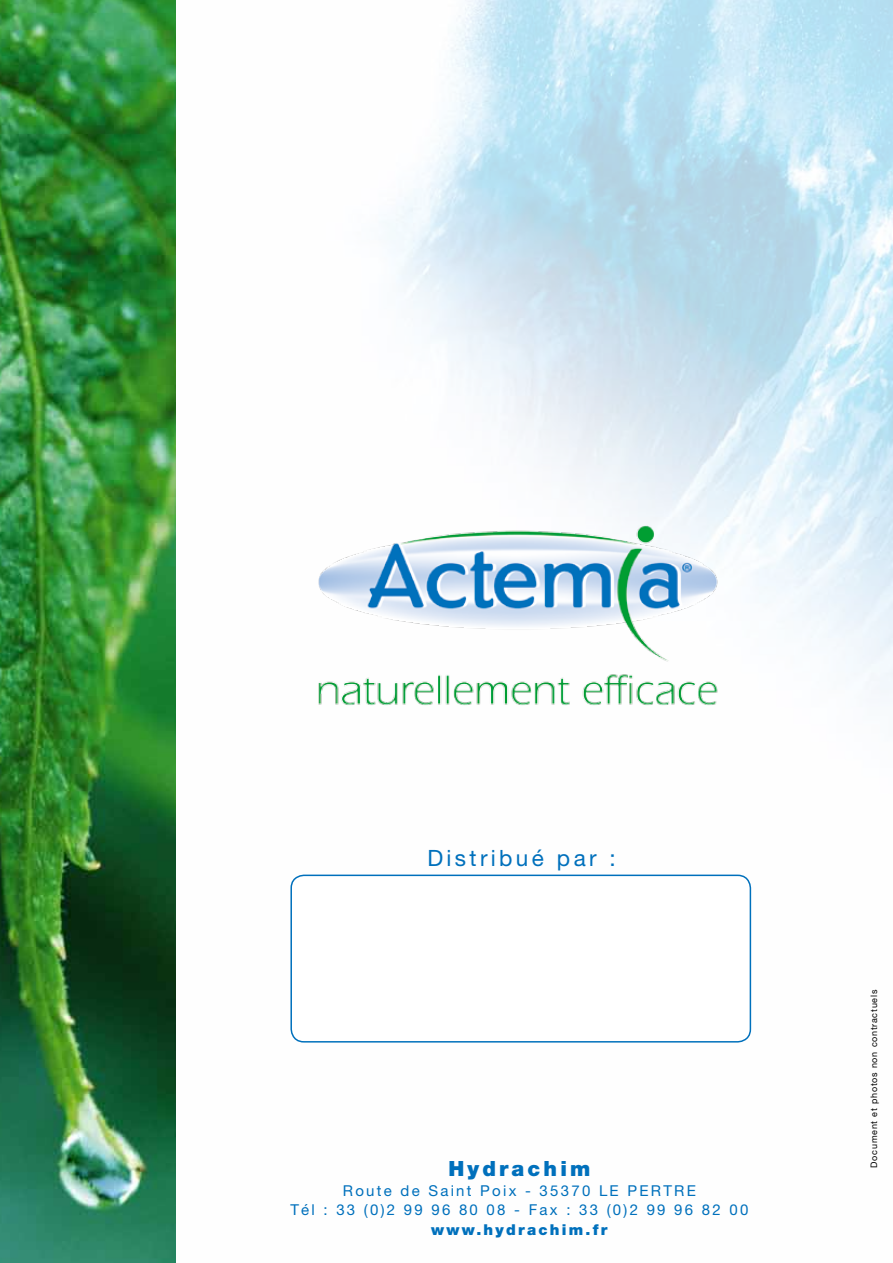
<style>
.page{position:relative;width:893px;height:1263px;background:#fff}
.page>*{position:absolute;margin:0;border:0;box-sizing:border-box;transform-origin:0 0}
.t1{font:22.5px "Helvetica Neue LT Pro";letter-spacing:.15em;color:#0070bc}
.t2{font:900 21px "Helvetica Neue LT Pro";letter-spacing:.15em;color:#0070bc}
.t3{font:15px/19.5px "Helvetica Neue LT Pro";letter-spacing:.15em;color:#0070bc;text-align:center}
.t4{font:900 15px "Helvetica Neue LT Pro";letter-spacing:.15em;color:#0070bc}
.t5{font:9px "Helvetica Neue LT Pro";letter-spacing:.08em;color:#000}
</style>
<div class="page">
<img style="left:175px;top:0;width:718px;height:1263px">
<img style="left:0;top:0;width:175px;height:1263px">
<img style="left:277px;top:499px;width:485px;height:276px">
<div style="left:291px;top:875px;width:459px;height:167px;background:#fff;border-radius:13px"></div>
<div style="left:290px;top:874px;width:461px;height:168px;border:2px solid #0070bc;border-radius:13px"></div>
<h1 class="t1" style="left:427px;top:845px;width:190px">Distribué par :</h1>
<h2 class="t2" style="left:448px;top:1156px;width:143px">Hydrachim</h2>
<p class="t3" style="left:290px;top:1180px;width:460px">Route de Saint Poix - 35370 LE PERTRE<br>Tél : 33 (0)2 99 96 80 08 - Fax : 33 (0)2 99 96 82 00</p>
<p class="t4" style="left:431px;top:1220px;width:178px">www.hydrachim.fr</p>
<p class="t5" style="left:868px;top:1167px;width:179px;rotate:-90deg">Document et photos non contractuels</p>
</div>
